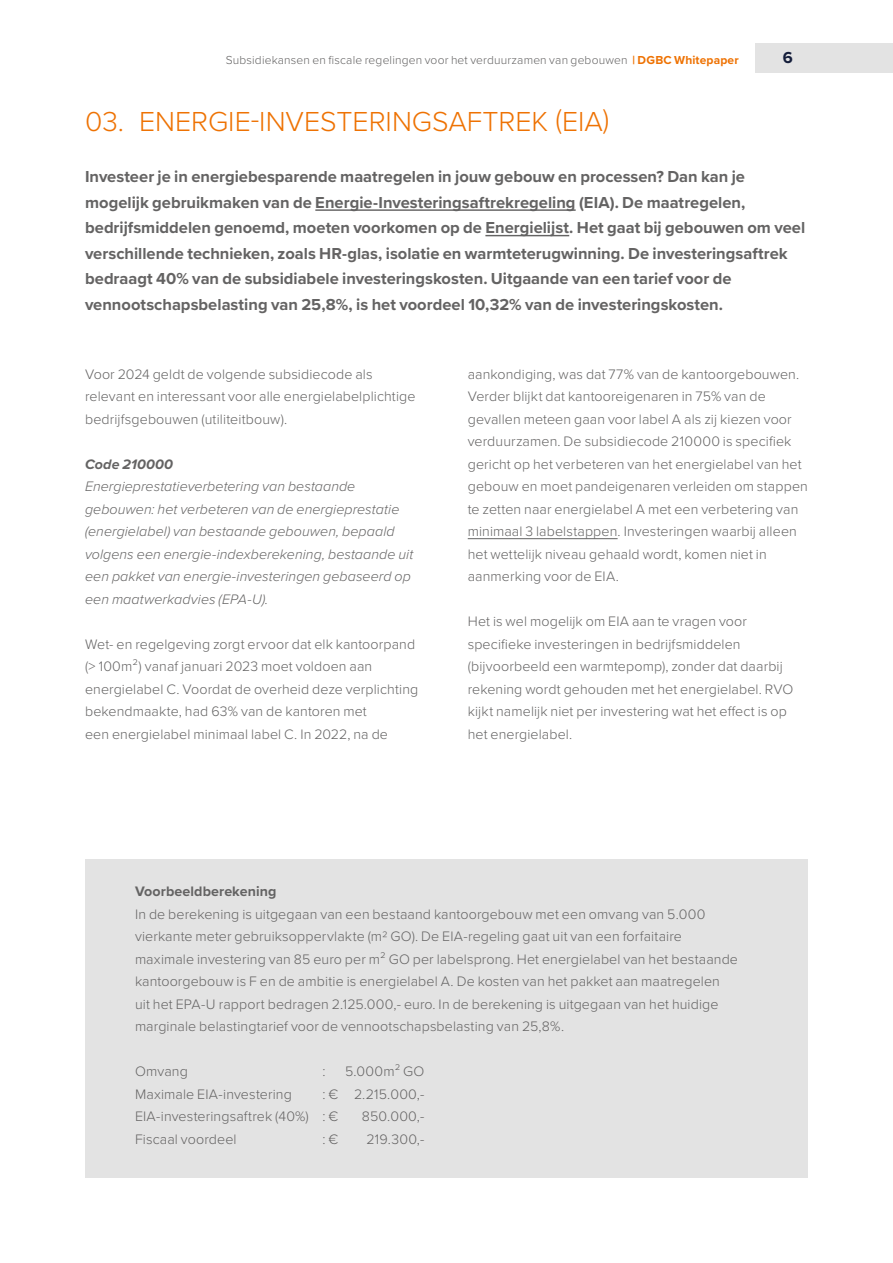
<style>
.page{position:relative;width:893px;height:1263px;background:#fff}
.page>*{position:absolute;margin:0;border:0;box-sizing:border-box;transform-origin:0 0}
.t1{font:300 28.5px "Proxima Nova";color:#ee7203}
.t2{font:700 16.5px/25.5px "Proxima Nova";color:#646363}
.t3{font:700 16.5px "Proxima Nova";color:#151e3b}
.t4{font:300 14.25px/22.5px "Proxima Nova";letter-spacing:.005em;color:#646363}
.t5{font:italic 300 14.25px/22.5px "Proxima Nova";letter-spacing:.005em;color:#646363}
.t6{font:700 14.25px "Proxima Nova";letter-spacing:.005em;color:#646363}
.t7{font:italic 700 14.25px "Proxima Nova";letter-spacing:.01em;color:#646363}
.t8{font:300 12px "Proxima Nova";letter-spacing:.015em;color:#646363}
.s1{font-weight:700;color:#ee7203}
</style>
<div class="page">
<hr style="left:315px;top:209px;width:261px;height:2px;background:#646363">
<hr style="left:485px;top:235px;width:84px;height:1px;background:#646363">
<hr style="left:468px;top:538px;width:150px;height:1px;background:#646363">
<div style="left:85px;top:859px;width:723px;height:319px;background:#e3e3e3"></div>
<div style="left:755px;top:43px;width:138px;height:30px;background:#e3e3e3"></div>
<p class="t8" style="left:226px;top:51px;width:514px">Subsidiekansen en fiscale regelingen voor het verduurzamen van gebouwen <span class="s1">| DGBC Whitepaper</span></p>
<p class="t3" style="left:783px;top:45px;width:12px">6</p>
<h1 class="t1" style="left:85px;top:101px;width:526px">03. ENERGIE-INVESTERINGSAFTREK (EIA)</h1>
<p class="t2" style="left:85px;top:164px;width:722px">Investeer je in energiebesparende maatregelen in jouw gebouw en processen? Dan kan je mogelijk gebruikmaken van de Energie-Investeringsaftrekregeling (EIA). De maatregelen, bedrijfsmiddelen genoemd, moeten voorkomen op de Energielijst. Het gaat bij gebouwen om veel verschillende technieken, zoals HR-glas, isolatie en warmteterugwinning. De investeringsaftrek bedraagt 40% van de subsidiabele investeringskosten. Uitgaande van een tarief voor de vennootschapsbelasting van 25,8%, is het voordeel 10,32% van de investeringskosten.</p>
<p class="t4" style="left:85px;top:362px;width:332px">Voor 2024 geldt de volgende subsidiecode als relevant en interessant voor alle energielabelplichtige bedrijfsgebouwen (utiliteitbouw).</p>
<p class="t7" style="left:85px;top:453px;width:89px">Code 210000</p>
<p class="t5" style="left:85px;top:475px;width:330px">Energieprestatieverbetering van bestaande gebouwen: het verbeteren van de energieprestatie (energielabel) van bestaande gebouwen, bepaald volgens een energie-indexberekening, bestaande uit een pakket van energie-investeringen gebaseerd op een maatwerkadvies (EPA-U).</p>
<p class="t4" style="left:85px;top:632px;width:335px">Wet- en regelgeving zorgt ervoor dat elk kantoorpand (&gt; 100m²) vanaf januari 2023 moet voldoen aan energielabel C. Voordat de overheid deze verplichting bekendmaakte, had 63% van de kantoren met<br>een energielabel minimaal label C. In 2022, na de</p>
<p class="t4" style="left:468px;top:362px;width:342px">aankondiging, was dat 77% van de kantoorgebouwen.<br>Verder blijkt dat kantooreigenaren in 75% van de gevallen meteen gaan voor label A als zij kiezen voor verduurzamen. De subsidiecode 210000 is specifiek gericht op het verbeteren van het energielabel van het gebouw en moet pandeigenaren verleiden om stappen te zetten naar energielabel A met een verbetering van minimaal 3 labelstappen. Investeringen waarbij alleen het wettelijk niveau gehaald wordt, komen niet in aanmerking voor de EIA.</p>
<p class="t4" style="left:468px;top:610px;width:327px">Het is wel mogelijk om EIA aan te vragen voor specifieke investeringen in bedrijfsmiddelen (bijvoorbeeld een warmtepomp), zonder dat daarbij rekening wordt gehouden met het energielabel. RVO kijkt namelijk niet per investering wat het effect is op het energielabel.</p>
<p class="t6" style="left:135px;top:881px;width:143px">Voorbeeldberekening</p>
<p class="t4" style="left:135px;top:902px;width:604px">In de berekening is uitgegaan van een bestaand kantoorgebouw met een omvang van 5.000 vierkante meter gebruiksoppervlakte (m2 GO). De EIA-regeling gaat uit van een forfaitaire maximale investering van 85 euro per m² GO per labelsprong. Het energielabel van het bestaande kantoorgebouw is F en de ambitie is energielabel A. De kosten van het pakket aan maatregelen uit het EPA-U rapport bedragen 2.125.000,- euro. In de berekening is uitgegaan van het huidige marginale belastingtarief voor de vennootschapsbelasting van 25,8%.</p>
<p class="t4" style="left:135px;top:1060px;width:54px">Omvang</p>
<p class="t4" style="left:323px;top:1060px;width:5px">:</p>
<p class="t4" style="left:345px;top:1060px;width:81px">5.000m² GO</p>
<p class="t4" style="left:135px;top:1082px;width:158px">Maximale EIA-investering</p>
<p class="t4" style="left:135px;top:1082px;width:291px;text-indent:188px">: € 2.215.000,-<br>EIA-investeringsaftrek (40%) : €</p>
<p class="t4" style="left:362px;top:1105px;width:64px">850.000,-</p>
<p class="t4" style="left:135px;top:1127px;width:103px">Fiscaal voordeel</p>
<p class="t4" style="left:323px;top:1127px;width:17px">: €</p>
<p class="t4" style="left:366px;top:1127px;width:60px">219.300,-</p>
</div>
